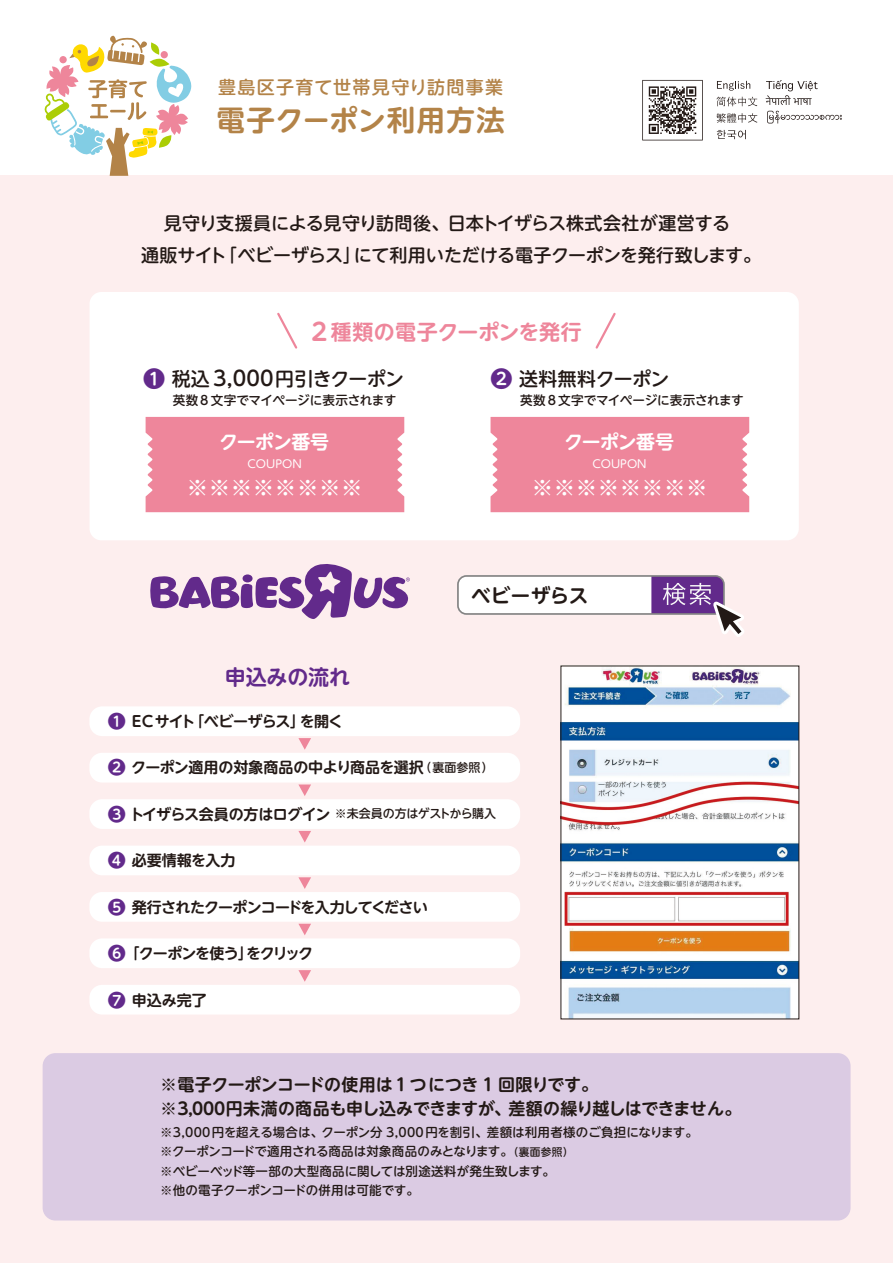
<style>
.page{position:relative;width:893px;height:1263px;background:#fff}
.page>*{position:absolute;margin:0;border:0;box-sizing:border-box;transform-origin:0 0}
.t1{font:700 28.5px "UD Shin M Go Pro De";letter-spacing:.02em;color:#b38348}
.t2{font:700 22.05px "UD Shin M Go Pro";color:#fff}
.t3{font:700 21px "UD Shin M Go Pro De";letter-spacing:-.005em;color:#ee869b}
.t4{font:700 21px "UD Shin M Go Pro De";letter-spacing:-.01em;color:#622a8b}
.t5{font:700 19.35px "UD Shin M Go Pro De";letter-spacing:.01em;color:#231916}
.t6{font:500 18.9px "UD Shin M Go Pro";letter-spacing:-.02em;color:#231916}
.t7{font:700 18.9px "UD Shin M Go Pro De";letter-spacing:-.03em;color:#fff}
.t8{font:500 18px/31.5px "UD Shin M Go Pro";letter-spacing:-.015em;color:#231916;text-align:center}
.t9{font:500 18px "UD Shin M Go Pro";letter-spacing:.075em;color:#b38348}
.t10{font:700 16.95px/24px "UD Shin M Go Pro De";letter-spacing:-.015em;color:#231916}
.t11{font:700 15px "UD Shin M Go Pro De";letter-spacing:-.045em;color:#231916}
.t12{font:700 15px "UD Shin M Go Pro De";letter-spacing:-.005em;color:#231916}
.t13{font:700 15px "UD Shin M Go Pro De";letter-spacing:-.07em;color:#231916}
.t14{font:700 15px "UD Shin M Go Pro De";color:#231916}
.t15{font:500 12.6px "UD Shin M Go Pro";letter-spacing:-.02em;color:#231916}
.t16{font:500 12.45px/19.5px "UD Shin M Go Pro";color:#231916}
.t17{font:10.95px "UD Shin M Go Pro";color:#fff}
.s1{font-size:24px}
.s2{font-family:"UD Shin M Go Pro De";font-weight:700;font-size:22.05px;color:#622a8b}
.s3{font-size:20.4px}
.s4{font-size:18px;color:#622a8b}
.s5{font-family:"UD Shin M Go Pro";font-weight:500;font-size:12px}
.s6{font-size:10.65px}
</style>
<div class="page">
<div style="left:0;top:176px;width:893px;height:1087px;background:#fdeeee"></div>
<div style="left:43px;top:1053px;width:807px;height:167px;background:#dbcbe3;border-radius:13px"></div>
<div style="left:89px;top:706px;width:431px;height:30px;background:#fff;border-radius:13px"></div>
<div style="left:89px;top:753px;width:431px;height:29px;background:#fff;border-radius:13px"></div>
<div style="left:89px;top:799px;width:431px;height:30px;background:#fff;border-radius:13px"></div>
<div style="left:89px;top:846px;width:431px;height:29px;background:#fff;border-radius:13px"></div>
<div style="left:89px;top:892px;width:431px;height:30px;background:#fff;border-radius:13px"></div>
<div style="left:89px;top:938px;width:431px;height:30px;background:#fff;border-radius:13px"></div>
<div style="left:89px;top:985px;width:431px;height:29px;background:#fff;border-radius:13px"></div>
<div style="left:90px;top:292px;width:709px;height:248px;background:#fff;border-radius:12px"></div>
<svg style="left:150px;top:564px;width:260px;height:55px"></svg>
<svg style="left:298px;top:738px;width:13px;height:12px"></svg>
<svg style="left:298px;top:784px;width:13px;height:12px"></svg>
<svg style="left:298px;top:831px;width:13px;height:11px"></svg>
<svg style="left:298px;top:877px;width:13px;height:12px"></svg>
<svg style="left:298px;top:924px;width:13px;height:11px"></svg>
<svg style="left:298px;top:970px;width:13px;height:12px"></svg>
<svg style="left:457px;top:575px;width:287px;height:62px"></svg>
<img style="left:563px;top:668px;width:234px;height:349px">
<div style="left:146px;top:417px;width:258px;height:95px;background:#ee869b"></div>
<div style="left:491px;top:417px;width:258px;height:95px;background:#ee869b"></div>
<svg style="left:277px;top:312px;width:21px;height:37px"></svg>
<svg style="left:595px;top:312px;width:21px;height:37px"></svg>
<svg style="left:642px;top:80px;width:61px;height:60px"></svg>
<svg style="left:44px;top:35px;width:149px;height:141px"></svg>
<svg style="left:717px;top:81px;width:33px;height:10px"></svg>
<svg style="left:716px;top:97px;width:41px;height:9px"></svg>
<svg style="left:716px;top:113px;width:41px;height:10px"></svg>
<svg style="left:717px;top:130px;width:29px;height:9px"></svg>
<svg style="left:766px;top:80px;width:52px;height:25px"></svg>
<svg style="left:767px;top:111px;width:75px;height:13px"></svg>
<h3 class="t9" style="left:218px;top:73px;width:287px">豊島区子育て世帯見守り訪問事業</h3>
<h1 class="t1" style="left:217px;top:97px;width:290px">電子クーポン利用方法</h1>
<h3 class="t8" style="left:141px;top:206px;width:622px">見守り支援員による見守り訪問後、日本トイザらス株式会社が運営する<br>通販サイト「ベビーザらス」にて利用いただける電子クーポンを発行致します。</h3>
<h3 class="t3" style="left:311px;top:314px;width:272px"><span class="s1">2</span> 種類の電子クーポンを発行</h3>
<h3 class="t6" style="left:143px;top:363px;width:263px"><span class="s2">❶</span> 税込 <span class="s3">3,000</span>円引きクーポン</h3>
<p class="t15" style="left:143px;top:390px;width:255px">　　 英数 8 文字でマイページに表示されます</p>
<h3 class="t7" style="left:219px;top:427px;width:111px">クーポン番号</h3>
<p class="t17" style="left:248px;top:455px;width:56px">COUPON</p>
<h2 class="t2" style="left:186px;top:469px;width:178px">※※※※※※※※</h2>
<h3 class="t6" style="left:490px;top:363px;width:181px"><span class="s2">❷</span> 送料無料クーポン</h3>
<p class="t15" style="left:490px;top:390px;width:255px">　　 英数 8 文字でマイページに表示されます</p>
<h3 class="t7" style="left:564px;top:427px;width:111px">クーポン番号</h3>
<p class="t17" style="left:592px;top:455px;width:56px">COUPON</p>
<h2 class="t2" style="left:531px;top:469px;width:178px">※※※※※※※※</h2>
<h3 class="t5" style="left:471px;top:579px;width:118px">ベビーザらス</h3>
<h3 class="t4" style="left:225px;top:660px;width:127px">申込みの流れ</h3>
<p class="t11" style="left:108px;top:709px;width:237px"><span class="s4">❶</span> ECサイト「ベビーザらス」を開く</p>
<p class="t12" style="left:108px;top:755px;width:387px"><span class="s4">❷</span> クーポン適用の対象商品の中より商品を選択<span class="s5">（裏面参照）</span></p>
<p class="t11" style="left:108px;top:802px;width:390px"><span class="s4">❸</span> トイザらス会員の方はログイン <span class="s5">※未会員の方はゲストから購入</span></p>
<p class="t14" style="left:108px;top:848px;width:129px"><span class="s4">❹</span> 必要情報を入力</p>
<p class="t11" style="left:108px;top:895px;width:321px"><span class="s4">❺</span> 発行されたクーポンコードを入力してください</p>
<p class="t13" style="left:108px;top:941px;width:207px"><span class="s4">❻</span>「クーポンを使う」をクリック</p>
<p class="t11" style="left:108px;top:988px;width:100px"><span class="s4">❼</span> 申込み完了</p>
<h3 class="t10" style="left:160px;top:1072px;width:583px">※電子クーポンコードの使用は 1 つにつき 1 回限りです。<br>※3,000円未満の商品も申し込みできますが、差額の繰り越しはできません。</h3>
<p class="t16" style="left:160px;top:1122px;width:539px">※3,000円を超える場合は、クーポン分 3,000円を割引、差額は利用者様のご負担になります。※クーポンコードで適用される商品は対象商品のみとなります。<span class="s6">（裏面参照）<br></span>※ベビーベッド等一部の大型商品に関しては別途送料が発生致します。<br>※他の電子クーポンコードの併用は可能です。</p>
</div>
